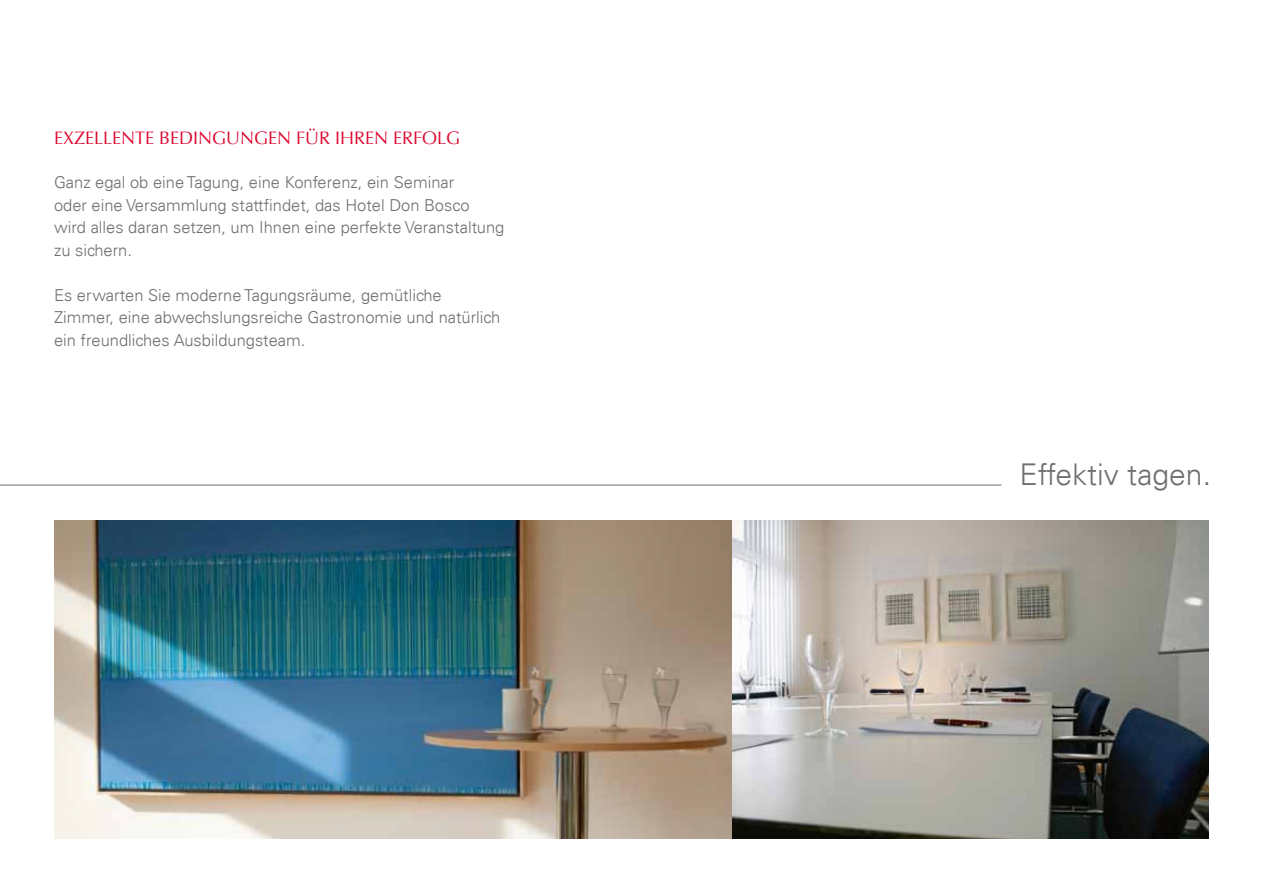
<style>
.page{position:relative;width:1263px;height:893px;background:#fff}
.page>*{position:absolute;margin:0;border:0;box-sizing:border-box;transform-origin:0 0}
.t1{font:300 30px "Univers LT";color:#6f6f6e}
.t2{font:18px "Optima";color:#dd042d}
.t3{font:300 16.5px/22.5px "Univers LT";color:#6f6f6e}
</style>
<div class="page">
<hr style="left:0;top:485px;width:1001px;height:1px;background:#6f6f6e">
<img style="left:54px;top:520px;width:1155px;height:319px">
<p class="t2" style="left:54px;top:128px;width:408px">EXZELLENTE BEDINGUNGEN FÜR IHREN ERFOLG</p>
<p class="t3" style="left:54px;top:171px;width:452px">Ganz egal ob eine Tagung, eine Konferenz, ein Seminar<br>oder eine Versammlung stattfindet, das Hotel Don Bosco wird alles daran setzen, um Ihnen eine perfekte Veranstaltung zu sichern.</p>
<p class="t3" style="left:54px;top:284px;width:448px">Es erwarten Sie moderne Tagungsräume, gemütliche<br>Zimmer, eine abwechslungsreiche Gastronomie und natürlich ein freundliches Ausbildungsteam.</p>
<h1 class="t1" style="left:1019px;top:456px;width:193px">Effektiv tagen.</h1>
</div>
